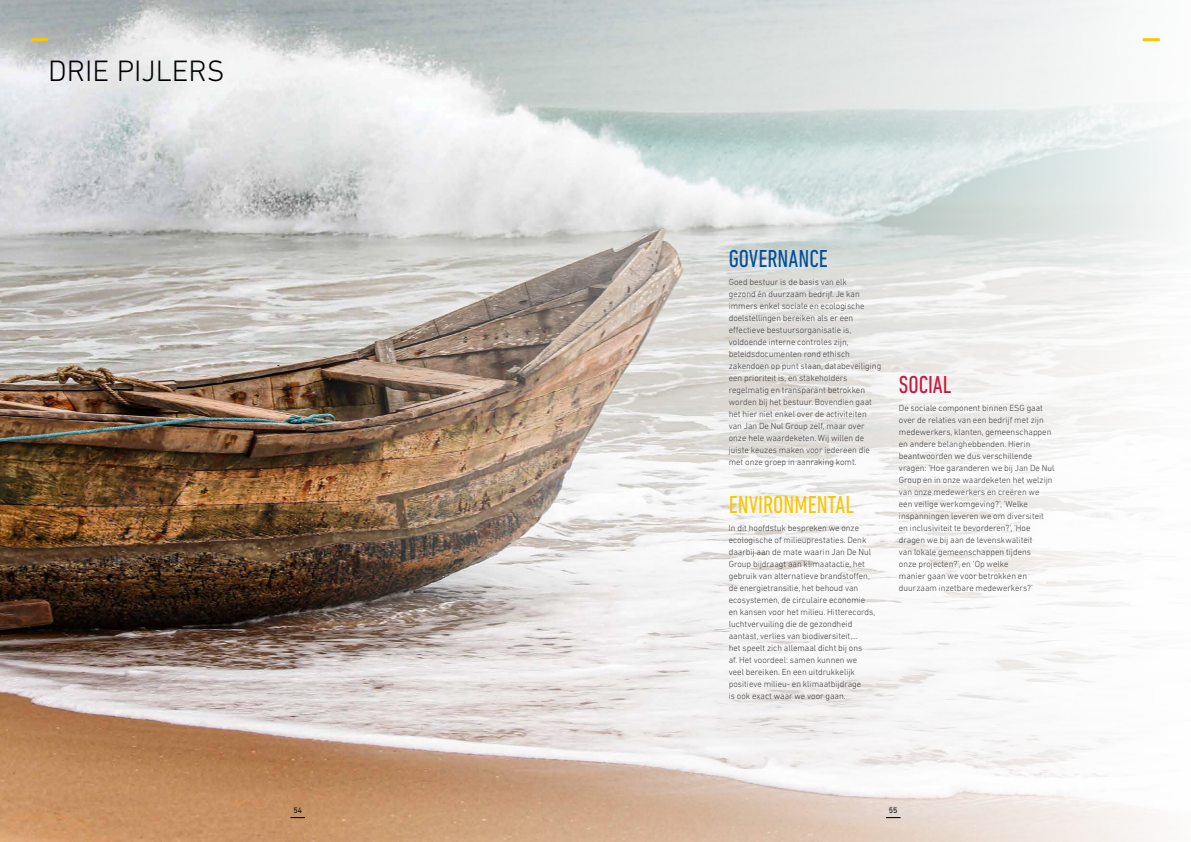
<style>
.page{position:relative;width:1191px;height:842px;background:#fff}
.page>*{position:absolute;margin:0;border:0;box-sizing:border-box;transform-origin:0 0}
.t1{font:300 30px "DIN Next LT Pro";color:#000}
.t2{font:condensed 25px "DIN Next LT Pro";color:#f9c606}
.t3{font:condensed 25px "DIN Next LT Pro";color:#004f9a}
.t4{font:condensed 25px "DIN Next LT Pro";color:#cd163f}
.t5{font:300 9px/12px "DIN Next LT Pro";color:#414042}
.t6{font:8px "DIN Next LT Pro";color:#000101}
</style>
<div class="page">
<img style="left:0;top:0;width:1176px;height:842px">
<svg style="left:290px;top:817px;width:15px;height:1px"></svg>
<svg style="left:886px;top:817px;width:14px;height:1px"></svg>
<hr style="left:1142px;top:38px;width:17px;height:3px;background:#f9c606">
<hr style="left:31px;top:38px;width:17px;height:3px;background:#f9c606">
<h1 class="t1" style="left:48px;top:53px;width:178px">DRIE PIJLERS</h1>
<h2 class="t3" style="left:729px;top:244px;width:100px">GOVERNANCE</h2>
<p class="t5" style="left:729px;top:276px;width:154px">Goed bestuur is de basis van elk<br>gezond én duurzaam bedrijf. Je kan immers enkel sociale en ecologische doelstellingen bereiken als er een effectieve bestuursorganisatie is, voldoende interne controles zijn, beleidsdocumenten rond ethisch zakendoen op punt staan, databeveiliging een prioriteit is, en stakeholders regelmatig en transparant betrokken worden bij het bestuur. Bovendien gaat het hier niet enkel over de activiteiten van Jan De Nul Group zelf, maar over onze hele waardeketen. Wij willen de juiste keuzes maken voor iedereen die met onze groep in aanraking komt.</p>
<h2 class="t2" style="left:729px;top:490px;width:127px">ENVIRONMENTAL</h2>
<p class="t5" style="left:729px;top:522px;width:148px">In dit hoofdstuk bespreken we onze ecologische of milieuprestaties. Denk daarbij aan de mate waarin Jan De Nul Group bijdraagt aan klimaatactie, het gebruik van alternatieve brandstoffen, de energietransitie, het behoud van ecosystemen, de circulaire economie en kansen voor het milieu. Hitterecords, luchtvervuiling die de gezondheid aantast, verlies van biodiversiteit,…<br>het speelt zich allemaal dicht bij ons<br>af. Het voordeel: samen kunnen we<br>veel bereiken. En een uitdrukkelijk positieve milieu- en klimaatbijdrage<br>is ook exact waar we voor gaan.</p>
<h2 class="t4" style="left:899px;top:370px;width:54px">SOCIAL</h2>
<p class="t5" style="left:899px;top:402px;width:157px">De sociale component binnen ESG gaat over de relaties van een bedrijf met zijn medewerkers, klanten, gemeenschappen en andere belanghebbenden. Hierin beantwoorden we dus verschillende vragen: ‘Hoe garanderen we bij Jan De Nul Group en in onze waardeketen het welzijn van onze medewerkers en creëren we een veilige werkomgeving?’, ‘Welke inspanningen leveren we om diversiteit en inclusiviteit te bevorderen?’, ‘Hoe dragen we bij aan de levenskwaliteit<br>van lokale gemeenschappen tijdens<br>onze projecten?’, en ‘Op welke<br>manier gaan we voor betrokken en duurzaam inzetbare medewerkers?’</p>
<p class="t6" style="left:293px;top:805px;width:10px">54</p>
<p class="t6" style="left:889px;top:805px;width:10px">55</p>
</div>
